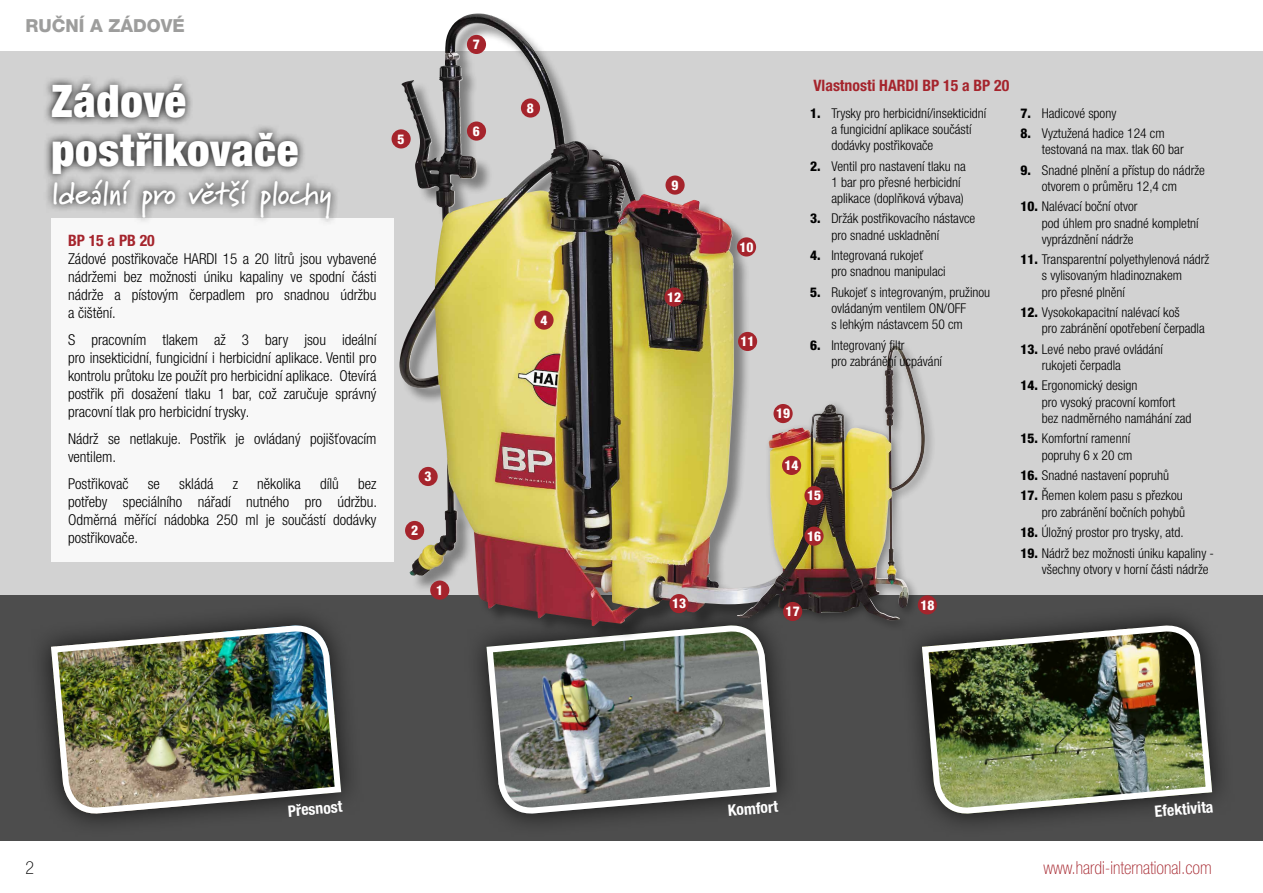
<style>
.page{position:relative;width:1263px;height:893px;background:#fff}
.page>*{position:absolute;margin:0;border:0;box-sizing:border-box;transform-origin:0 0}
.t1{font:900 condensed 45px/48.6px "Helvetica Neue LT Pro";letter-spacing:.015em;color:#fff}
.t2{font:700 31.5px "Marydale";color:#fff}
.t3{font:100 condensed 18px "Helvetica Neue LT Pro";color:#a5242c}
.t4{font:800 18px "Helvetica Neue LT Pro";color:#9d9d9c}
.t5{font:100 condensed 18px "Helvetica Neue LT Pro";color:#000}
.t6{font:700 condensed 15.75px "Helvetica Neue LT Pro";color:#a5242c}
.t7{font:700 condensed 15.75px "Helvetica Neue LT Pro";color:#fff}
.t8{font:300 condensed 15px/18px "Helvetica Neue LT Pro";color:#000;text-align:justify}
.t9{font:300 condensed 13.5px/16.2px "Helvetica Neue LT Pro";color:#000}
.t10{font:800 condensed 13.5px "Helvetica Neue LT Pro";color:#fff}
.s1{font-weight:800}
</style>
<div class="page">
<div style="left:0;top:595px;width:1263px;height:246px;background:#4d4d4d"></div>
<div style="left:0;top:51px;width:1263px;height:544px;background:#d2d2d2"></div>
<img style="left:483px;top:642px;width:297px;height:171px">
<img style="left:940px;top:625px;width:253px;height:191px">
<img style="left:919px;top:626px;width:296px;height:187px">
<img style="left:69px;top:625px;width:253px;height:191px">
<img style="left:48px;top:626px;width:296px;height:187px">
<div style="left:401px;top:15px;width:462px;height:627px;background:#000;opacity:.4"></div>
<div style="left:733px;top:341px;width:203px;height:290px;background:#000;opacity:.4"></div>
<img style="left:824px;top:346px;width:69px;height:95px">
<div style="left:51px;top:218px;width:342px;height:343px;background:#f8f8f8"></div>
<svg style="left:45px;top:78px;width:292px;height:144px"></svg>
<div style="left:534px;top:311px;width:20px;height:19px;background:#a5242c;border-radius:50%"></div>
<div style="left:391px;top:129px;width:20px;height:20px;background:#a5242c;border-radius:50%"></div>
<div style="left:467px;top:122px;width:19px;height:19px;background:#a5242c;border-radius:50%"></div>
<div style="left:467px;top:35px;width:19px;height:19px;background:#a5242c;border-radius:50%"></div>
<div style="left:521px;top:98px;width:19px;height:20px;background:#a5242c;border-radius:50%"></div>
<div style="left:665px;top:176px;width:20px;height:19px;background:#a5242c;border-radius:50%"></div>
<div style="left:737px;top:237px;width:19px;height:20px;background:#a5242c;border-radius:50%"></div>
<div style="left:738px;top:332px;width:19px;height:19px;background:#a5242c;border-radius:50%"></div>
<div style="left:664px;top:287px;width:20px;height:20px;background:#a5242c;border-radius:50%"></div>
<div style="left:669px;top:594px;width:20px;height:19px;background:#a5242c;border-radius:50%"></div>
<div style="left:782px;top:456px;width:19px;height:19px;background:#a5242c;border-radius:50%"></div>
<div style="left:804px;top:486px;width:20px;height:19px;background:#a5242c;border-radius:50%"></div>
<div style="left:804px;top:527px;width:20px;height:19px;background:#a5242c;border-radius:50%"></div>
<div style="left:783px;top:602px;width:19px;height:19px;background:#a5242c;border-radius:50%"></div>
<div style="left:918px;top:595px;width:19px;height:19px;background:#a5242c;border-radius:50%"></div>
<div style="left:773px;top:404px;width:20px;height:19px;background:#a5242c;border-radius:50%"></div>
<div style="left:430px;top:581px;width:19px;height:19px;background:#a5242c;border-radius:50%"></div>
<div style="left:405px;top:521px;width:19px;height:19px;background:#a5242c;border-radius:50%"></div>
<div style="left:418px;top:467px;width:20px;height:19px;background:#a5242c;border-radius:50%"></div>
<h3 class="t4" style="left:26px;top:15px;width:161px">RUČNÍ A ZÁDOVÉ</h3>
<h1 class="t1" style="left:51px;top:77px;width:249px">Zádové postřikovače</h1>
<h2 class="t2" style="left:51px;top:174px;width:282px">Ideální pro větší plochy</h2>
<p class="t6" style="left:68px;top:231px;width:88px">BP 15 a PB 20</p>
<p class="t8" style="left:68px;top:250px;width:310px">Zádové postřikovače HARDI 15 a 20 litrů jsou vybavené nádržemi bez možnosti úniku kapaliny ve spodní části nádrže a pístovým čerpadlem pro snadnou údržbu a čištění.</p>
<p class="t8" style="left:68px;top:331px;width:310px">S pracovním tlakem až 3 bary jsou ideální pro insekticidní, fungicidní i herbicidní aplikace. Ventil pro kontrolu průtoku lze použít pro herbicidní aplikace. Otevírá postřik při dosažení tlaku 1 bar, což zaručuje správný pracovní tlak pro herbicidní trysky.</p>
<p class="t8" style="left:68px;top:430px;width:310px">Nádrž se netlakuje. Postřik je ovládaný pojišťovacím ventilem.</p>
<p class="t8" style="left:68px;top:475px;width:62px">Postřikovač</p>
<p class="t8" style="left:148px;top:475px;width:14px">se</p>
<p class="t8" style="left:179px;top:475px;width:36px">skládá</p>
<p class="t8" style="left:233px;top:475px;width:7px">z</p>
<p class="t8" style="left:257px;top:475px;width:45px">několika</p>
<p class="t8" style="left:320px;top:475px;width:20px">dílů</p>
<p class="t8" style="left:68px;top:475px;width:311px;text-indent:290px">bez potřeby speciálního nářadí nutného pro údržbu.<br>Odměrná měřící nádobka 250 ml je součástí dodávky postřikovače.</p>
<p class="t10" style="left:398px;top:131px;width:9px">5</p>
<p class="t10" style="left:425px;top:468px;width:9px">3</p>
<p class="t10" style="left:411px;top:522px;width:9px">2</p>
<p class="t10" style="left:436px;top:582px;width:9px">1</p>
<p class="t10" style="left:473px;top:36px;width:9px">7</p>
<p class="t10" style="left:473px;top:123px;width:9px">6</p>
<p class="t10" style="left:527px;top:100px;width:9px">8</p>
<p class="t10" style="left:540px;top:312px;width:9px">4</p>
<p class="t10" style="left:671px;top:177px;width:9px">9</p>
<p class="t10" style="left:667px;top:289px;width:16px">12</p>
<p class="t10" style="left:672px;top:595px;width:16px">13</p>
<p class="t10" style="left:739px;top:239px;width:16px">10</p>
<p class="t10" style="left:740px;top:333px;width:16px">11</p>
<p class="t10" style="left:776px;top:405px;width:16px">19</p>
<p class="t6" style="left:813px;top:76px;width:197px">Vlastnosti HARDI BP 15 a BP 20</p>
<p class="t9" style="left:831px;top:105px;width:157px;text-indent:-21px"><span class="s1">1.</span> Trysky pro herbicidní/insekticidní a fungicidní aplikace součástí dodávky postřikovače</p>
<p class="t9" style="left:831px;top:158px;width:136px;text-indent:-21px"><span class="s1">2.</span> Ventil pro nastavení tlaku na<br>1 bar pro přesné herbicidní aplikace (doplňková výbava)</p>
<p class="t9" style="left:831px;top:210px;width:145px;text-indent:-21px"><span class="s1">3.</span> Držák postřikovacího nástavce pro snadné uskladnění</p>
<p class="t9" style="left:831px;top:247px;width:116px;text-indent:-21px"><span class="s1">4.</span> Integrovaná rukojeť<br>pro snadnou manipulaci</p>
<p class="t9" style="left:810px;top:284px;width:182px;text-align:center"><span class="s1">5.</span> Rukojeť s integrovaným, pružinou ovládaným ventilem ON/OFF<br>s lehkým nástavcem 50 cm</p>
<p class="t9" style="left:831px;top:337px;width:112px;text-indent:-21px"><span class="s1">6.</span> Integrovaný filtr<br>pro zabránění ucpávání</p>
<p class="t10" style="left:784px;top:457px;width:16px">14</p>
<p class="t10" style="left:807px;top:487px;width:16px">15</p>
<p class="t10" style="left:807px;top:528px;width:16px">16</p>
<p class="t10" style="left:786px;top:603px;width:16px">17</p>
<p class="t10" style="left:920px;top:597px;width:16px">18</p>
<p class="t9" style="left:1020px;top:105px;width:97px"><span class="s1">7.</span> Hadicové spony</p>
<p class="t9" style="left:1042px;top:125px;width:143px;text-indent:-21px"><span class="s1">8.</span> Vyztužená hadice 124 cm testovaná na max. tlak 60 bar</p>
<p class="t9" style="left:1020px;top:162px;width:186px;text-align:center"><span class="s1">9.</span> Snadné plnění a přístup do nádrže otvorem o průměru 12,4 cm</p>
<p class="t9" style="left:1042px;top:198px;width:158px;text-indent:-21px"><span class="s1">10.</span> Nalévací boční otvor<br>pod úhlem pro snadné kompletní vyprázdnění nádrže</p>
<p class="t9" style="left:1042px;top:251px;width:169px;text-indent:-21px"><span class="s1">11.</span> Transparentní polyethylenová nádrž s vylisovaným hladinoznakem<br>pro přesné plnění</p>
<p class="t9" style="left:1042px;top:304px;width:164px;text-indent:-21px"><span class="s1">12.</span> Vysokokapacitní nalévací koš<br>pro zabránění opotřebení čerpadla</p>
<p class="t9" style="left:1042px;top:341px;width:122px;text-indent:-21px"><span class="s1">13.</span> Levé nebo pravé ovládání rukojeti čerpadla</p>
<p class="t9" style="left:1042px;top:377px;width:151px;text-indent:-21px"><span class="s1">14.</span> Ergonomický design<br>pro vysoký pracovní komfort bez nadměrného namáhání zad</p>
<p class="t9" style="left:1020px;top:430px;width:113px;text-align:right"><span class="s1">15.</span> Komfortní ramenní popruhy 6 x 20 cm</p>
<p class="t9" style="left:1020px;top:467px;width:150px"><span class="s1">16.</span> Snadné nastavení popruhů</p>
<p class="t9" style="left:1020px;top:487px;width:166px;text-align:right"><span class="s1">17.</span> Řemen kolem pasu s přezkou pro zabránění bočních pohybů</p>
<p class="t9" style="left:1020px;top:524px;width:165px"><span class="s1">18.</span> Úložný prostor pro trysky, atd.</p>
<p class="t9" style="left:1042px;top:545px;width:174px;text-indent:-21px"><span class="s1">19.</span> Nádrž bez možnosti úniku kapaliny - všechny otvory v horní části nádrže</p>
<h3 class="t5" style="left:26px;top:857px;width:10px">2</h3>
<p class="t7" style="left:287px;top:802px;width:56px;rotate:-5deg">Přesnost</p>
<p class="t7" style="left:727px;top:801px;width:52px;rotate:-5deg">Komfort</p>
<p class="t7" style="left:1154px;top:802px;width:60px;rotate:-5deg">Efektivita</p>
<h3 class="t3" style="left:1043px;top:857px;width:170px">www.hardi-international.com</h3>
</div>
